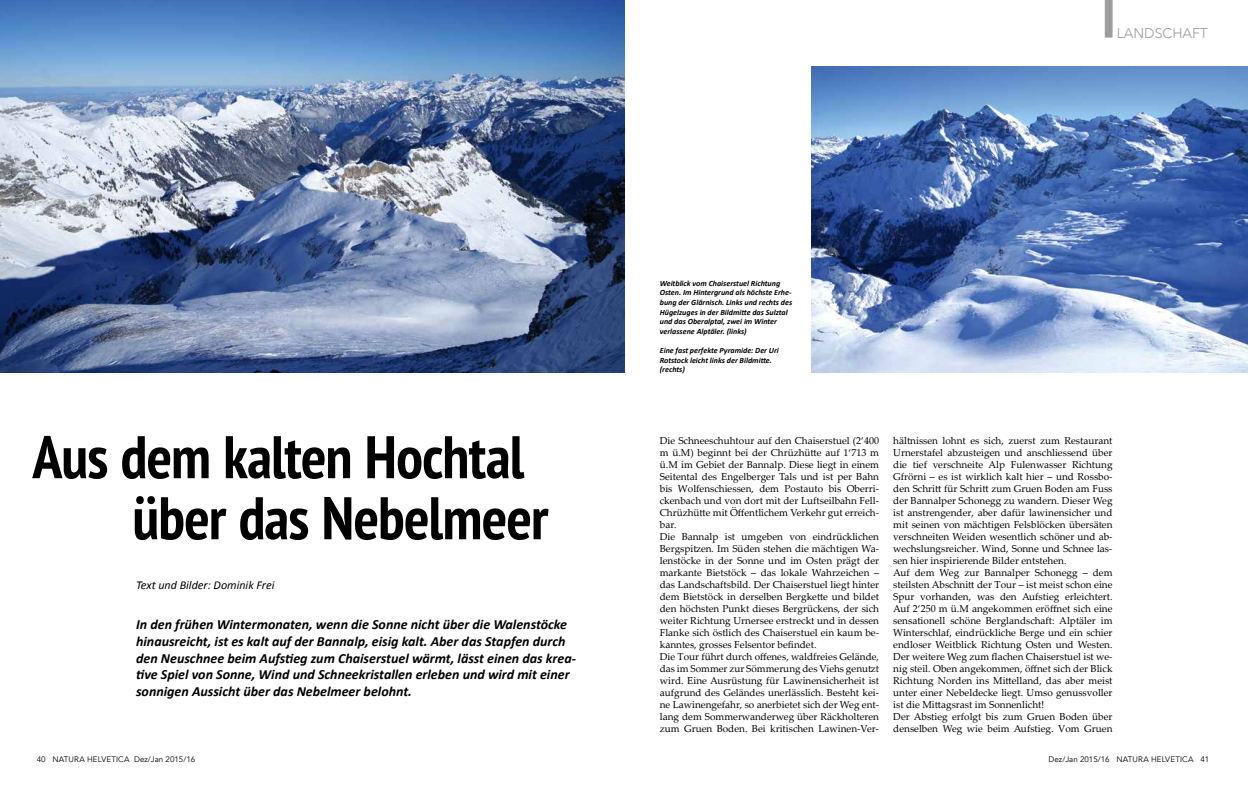
<style>
.page{position:relative;width:1248px;height:794px;background:#fff}
.page>*{position:absolute;margin:0;border:0;box-sizing:border-box;transform-origin:0 0}
.t1{font:700 condensed 60px/61px "PT Sans";letter-spacing:-.015em;color:#000}
.t2{font:italic 700 14px/16.8px "Calibri";color:#000}
.t3{font:300 14px "Avenir";color:#9c9c9d}
.t4{font:italic 12px "Calibri";color:#000}
.t5{font:10px/12px "Palatino Linotype";color:#000}
.t6{font:italic 700 8px/9.6px "Calibri";color:#000}
.t7{font:8px "Avenir";color:#000}
</style>
<div class="page">
<svg style="left:1104px;top:0;width:8px;height:38px"></svg>
<img style="left:811px;top:67px;width:436px;height:305px">
<img style="left:0;top:0;width:624px;height:372px">
<h2 class="t3" style="left:1116px;top:24px;width:18px">LANDSCHAFT</h2>
<h1 class="t1" style="left:132px;top:425px;width:417px;text-indent:-100px">Aus dem kalten Hochtal über das Nebelmeer</h1>
<p class="t4" style="left:136px;top:577px;width:140px">Text und Bilder: Dominik Frei</p>
<p class="t2" style="left:136px;top:616px;width:441px">In den frühen Wintermonaten, wenn die Sonne nicht über die Walenstöcke hinausreicht, ist es kalt auf der Bannalp, eisig kalt. Aber das Stapfen durch den Neuschnee beim Aufstieg zum Chaiserstuel wärmt, lässt einen das krea&shy;tive Spiel von Sonne, Wind und Schneekristallen erleben und wird mit einer sonnigen Aussicht über das Nebelmeer belohnt.</p>
<p class="t6" style="left:659px;top:278px;width:134px">Weitblick vom Chaiserstuel Richtung Osten. Im Hintergrund als höchste Erhe&shy;bung der Glärnisch. Links und rechts des Hügelzuges in der Bildmitte das Sulztal und das Oberalptal, zwei im Winter verlassene Alptäler. (links)</p>
<p class="t6" style="left:659px;top:345px;width:121px">Eine fast perfekte Pyramide: Der Uri<br>Rotstock leicht links der Bildmitte. (rechts)</p>
<p class="t5" style="left:659px;top:434px;width:221px">Die Schneeschuhtour auf den Chaiserstuel (2‘400 m ü.M) beginnt bei der Chrüzhütte auf 1‘713 m ü.M im Gebiet der Bannalp. Diese liegt in einem Seitental des Engelberger Tals und ist per Bahn bis Wolfenschiessen, dem Postauto bis Oberri&shy;ckenbach und von dort mit der Luftseilbahn Fell-Chrüzhütte mit Öffentlichem Verkehr gut erreich&shy;bar.<br>Die Bannalp ist umgeben von eindrücklichen Bergspitzen. Im Süden stehen die mächtigen Wa&shy;lenstöcke in der Sonne und im Osten prägt der markante Bietstöck – das lokale Wahrzeichen – das Landschaftsbild. Der Chaiserstuel liegt hinter dem Bietstöck in derselben Bergkette und bildet den höchsten Punkt dieses Bergrückens, der sich weiter Richtung Urnersee erstreckt und in dessen Flanke sich östlich des Chaiserstuel ein kaum be&shy;kanntes, grosses Felsentor befindet.<br>Die Tour führt durch offenes, waldfreies Gelände, das im Sommer zur Sömmerung des Viehs genutzt wird. Eine Ausrüstung für Lawinensicherheit ist aufgrund des Geländes unerlässlich. Besteht kei&shy;ne Lawinengefahr, so anerbietet sich der Weg ent&shy;lang dem Sommerwanderweg über Räckholteren zum Gruen Boden. Bei kritischen Lawinen-Ver-</p>
<p class="t5" style="left:893px;top:434px;width:221px">hältnissen lohnt es sich, zuerst zum Restaurant Urnerstafel abzusteigen und anschliessend über die tief verschneite Alp Fulenwasser Richtung Gfrörni – es ist wirklich kalt hier – und Rossbo&shy;den Schritt für Schritt zum Gruen Boden am Fuss der Bannalper Schonegg zu wandern. Dieser Weg ist anstrengender, aber dafür lawinensicher und mit seinen von mächtigen Felsblöcken übersäten verschneiten Weiden wesentlich schöner und ab&shy;wechslungsreicher. Wind, Sonne und Schnee las&shy;sen hier inspirierende Bilder entstehen.<br>Auf dem Weg zur Bannalper Schonegg – dem steilsten Abschnitt der Tour – ist meist schon eine Spur vorhanden, was den Aufstieg erleichtert.<br>Auf 2‘250 m ü.M angekommen eröffnet sich eine sensationell schöne Berglandschaft: Alptäler im Winterschlaf, eindrückliche Berge und ein schier endloser Weitblick Richtung Osten und Westen.<br>Der weitere Weg zum flachen Chaiserstuel ist we&shy;nig steil. Oben angekommen, öffnet sich der Blick Richtung Norden ins Mittelland, das aber meist unter einer Nebeldecke liegt. Umso genussvoller ist die Mittagsrast im Sonnenlicht!<br>Der Abstieg erfolgt bis zum Gruen Boden über denselben Weg wie beim Aufstieg. Vom Gruen</p>
<p class="t7" style="left:37px;top:754px;width:29px">40 NATURA</p>
<p class="t7" style="left:87px;top:754px;width:12px">HELVETICA</p>
<p class="t7" style="left:134px;top:754px;width:63px">DEZ/JAN 2015/16</p>
<p class="t7" style="left:1048px;top:754px;width:81px">DEZ/JAN 2015/16 NATURA</p>
<p class="t7" style="left:1150px;top:754px;width:12px">HELVETICA</p>
<p class="t7" style="left:1200px;top:754px;width:10px">41</p>
</div>
